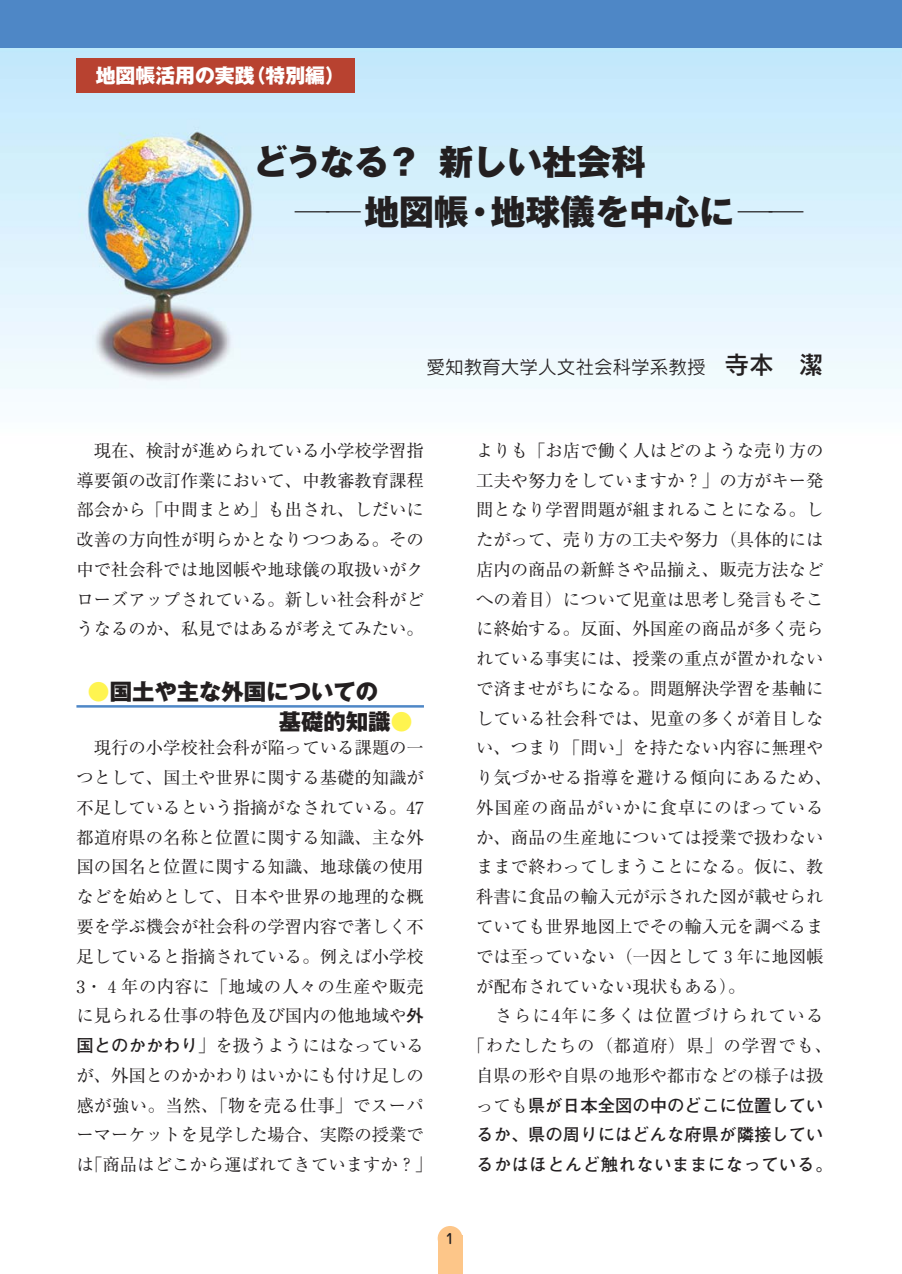
<style>
.page{position:relative;width:902px;height:1274px;background:#fff}
.page>*{position:absolute;margin:0;border:0;box-sizing:border-box;transform-origin:0 0}
.t1{font:34.65px/49.5px "Gothic MB101 hea";color:#231f20}
.t2{font:22.4px/29.8px "Gothic MB101 hea";color:#231f20}
.t3{font:19.78px "Gothic MB101 hea";color:#fff}
.t4{font:18.55px "Rodin CID M";color:#231f20}
.t5{font:17.32px/29.8px "Ryumin";color:#231f20;text-align:justify}
.t6{font:700 17.32px/29.8px "Futo Go B101";color:#231f20}
.t7{font:17.32px "Ryumin";letter-spacing:.055em;color:#231f20}
.t8{font:17.32px "Ryumin";letter-spacing:.085em;color:#231f20}
.t9{font:500 13.65px "Jun 34";color:#231f20}
.s1{font-family:"Rodin CID DB";font-size:24.85px}
.s2{color:#fff450}
.s3{font-family:"Futo Go B101";font-weight:700}
.s4{font-family:"Ryumin";font-weight:400}
</style>
<div class="page">
<img style="left:0;top:48px;width:901px;height:341px">
<div style="left:437px;top:1226px;width:25px;height:25px;background:#fdc689;border-radius:50%"></div>
<div style="left:437px;top:1236px;width:25px;height:38px;background:#fdc689"></div>
<div style="left:0;top:0;width:901px;height:48px;background:#4e87c6"></div>
<div style="left:76px;top:58px;width:278px;height:35px;background:#b84230"></div>
<hr style="left:76px;top:705px;width:348px;height:3px;background:#4e87c6">
<p class="t3" style="left:96px;top:68px;width:251px">地図帳活用の実践（特別編）</p>
<h1 class="t1" style="left:295px;top:142px;width:510px;text-indent:-41px">どうなる？新しい社会科<br>――地図帳・地球儀を中心に――</h1>
<p class="t4" style="left:426px;top:360px;width:398px">愛知教育大学人文社会科学系教授　<span class="s1">寺本　潔</span></p>
<p class="t5" style="left:76px;top:438px;width:349px;text-indent:17px">現在、検討が進められている小学校学習指導要領の改訂作業において、中教審教育課程部会から「中間まとめ」も出され、しだいに改善の方向性が明らかとなりつつある。その中で社会科では地図帳や地球儀の取扱いがクローズアップされている。新しい社会科がどうなるのか、私見ではあるが考えてみたい。</p>
<p class="t2" style="left:279px;top:680px;width:135px;text-indent:-191px"><span class="s2">●</span>国土や主な外国についての<br>基礎的知識<span class="s2">●</span></p>
<p class="t5" style="left:76px;top:735px;width:357px;text-align:center">現行の小学校社会科が陥っている課題の一<br>つとして、国土や世界に関する基礎的知識が不足しているという指摘がなされている。47都道府県の名称と位置に関する知識、主な外国の国名と位置に関する知識、地球儀の使用などを始めとして、日本や世界の地理的な概要を学ぶ機会が社会科の学習内容で著しく不足していると指摘されている。例えば小学校<br>3・４年の内容に「地域の人々の生産や販売に見られる仕事の特色及び国内の他地域や<span class="s3">外国とのかかわり</span>」を扱うようにはなっているが、外国とのかかわりはいかにも付け足しの感が強い。当然、「物を売る仕事」でスーパーマーケットを見学した場合、実際の授業では「商品はどこから運ばれてきていますか？」</p>
<p class="t9" style="left:446px;top:1234px;width:10px">1</p>
<p class="t5" style="left:476px;top:438px;width:357px;text-align:left">よりも「お店で働く人はどのような売り方の工夫や努力をしていますか？」の方がキー発問となり学習問題が組まれることになる。したがって、売り方の工夫や努力（具体的には店内の商品の新鮮さや品揃え、販売方法などへの着目）について児童は思考し発言もそこに終始する。反面、外国産の商品が多く売られている事実には、授業の重点が置かれないで済ませがちになる。問題解決学習を基軸にしている社会科では、児童の多くが着目しない、つまり「問い」を持たない内容に無理やり気づかせる指導を避ける傾向にあるため、外国産の商品がいかに食卓にのぼっているか、商品の生産地については授業で扱わないままで終わってしまうことになる。仮に、教科書に食品の輸入元が示された図が載せられていても世界地図上でその輸入元を調べるまでは至っていない（一因として３年に地図帳が配布されていない現状もある）。</p>
<p class="t8" style="left:495px;top:1010px;width:330px">さらに4年に多くは位置づけられている</p>
<p class="t7" style="left:467px;top:1040px;width:366px">「わたしたちの（都道府）県」の学習でも、</p>
<p class="t5" style="left:476px;top:1063px;width:349px">自県の形や自県の地形や都市などの様子は扱</p>
<p class="t6" style="left:476px;top:1092px;width:357px"><span class="s4">っても</span>県が日本全図の中のどこに位置しているか、県の周りにはどんな府県が隣接しているかはほとんど触れないままになっている。</p>
</div>
